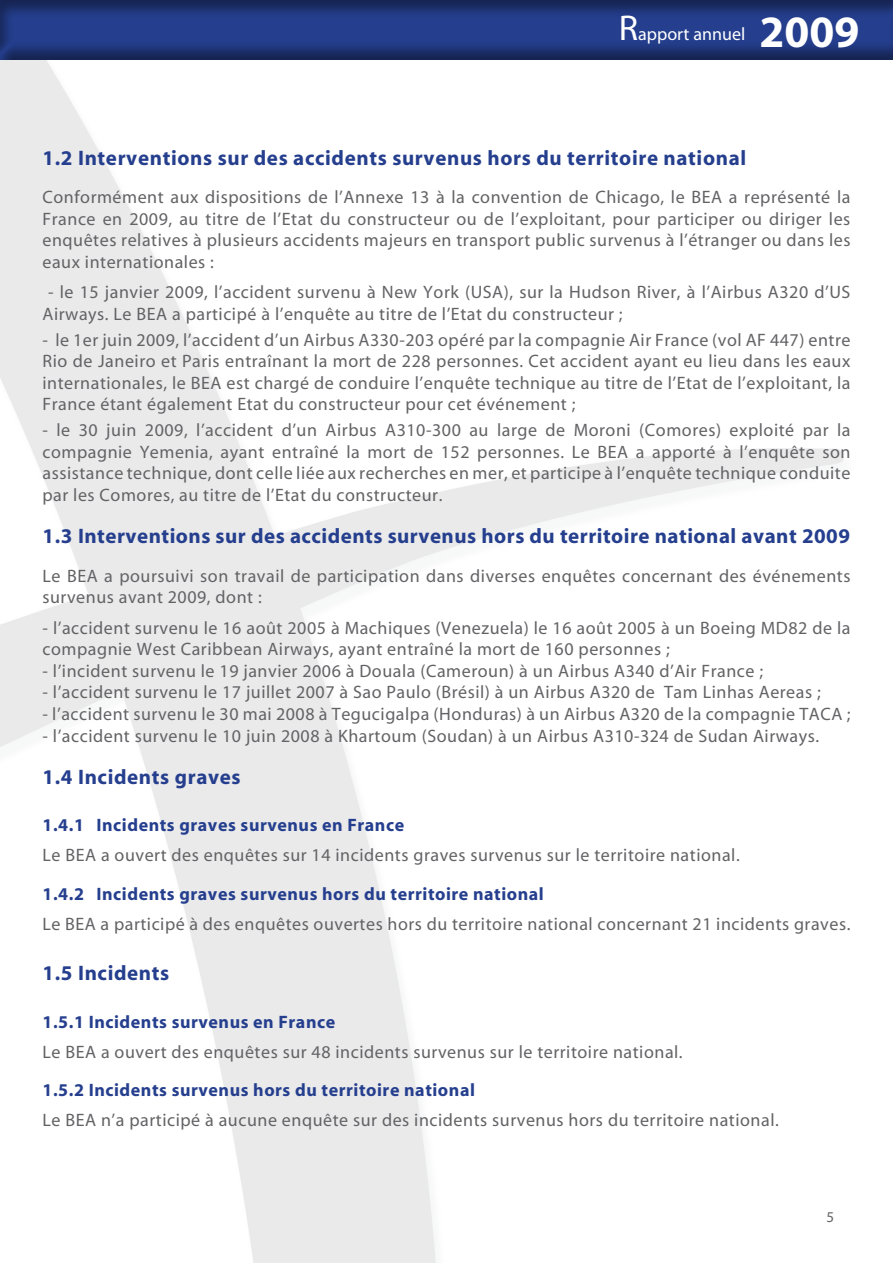
<style>
.page{position:relative;width:893px;height:1263px;background:#fff}
.page>*{position:absolute;margin:0;border:0;box-sizing:border-box;transform-origin:0 0}
.t1{font:700 45px "Myriad";color:#fff}
.t2{font:700 21px "Myriad";letter-spacing:.03em;color:#253f8e}
.t3{font:18px/21.6px "Myriad";letter-spacing:.03em;color:#636366;text-align:justify}
.t4{font:700 18px "Myriad";letter-spacing:.03em;color:#253f8e}
.t5{font:18px "Myriad";color:#fff}
.t6{font:15px "Myriad";color:#636366}
.s1{font-size:36px}
</style>
<div class="page">
<div style="left:0;top:0;width:893px;height:60px;background:#231f20;opacity:.5"></div>
<p class="t5" style="left:619px;top:25px;width:128px"><span class="s1">R</span>apport annuel</p>
<h1 class="t1" style="left:760px;top:9px;width:101px">2009</h1>
<p class="t2" style="left:43px;top:147px;width:705px">1.2 Interventions sur des accidents survenus hors du territoire national</p>
<p class="t3" style="left:43px;top:187px;width:809px">Conformément aux dispositions de l’Annexe 13 à la convention de Chicago, le BEA a représenté la France en 2009, au titre de l’Etat du constructeur ou de l’exploitant, pour participer ou diriger les enquêtes relatives à plusieurs accidents majeurs en transport public survenus à l’étranger ou dans les eaux internationales :</p>
<p class="t3" style="left:43px;top:282px;width:809px;text-indent:6px">- le 15 janvier 2009, l’accident survenu à New York (USA), sur la Hudson River, à l’Airbus A320 d’US<br>Airways. Le BEA a participé à l’enquête au titre de l’Etat du constructeur ;</p>
<p class="t3" style="left:43px;top:329px;width:809px">- le 1er juin 2009, l’accident d’un Airbus A330-203 opéré par la compagnie Air France (vol AF 447) entre Rio de Janeiro et Paris entraînant la mort de 228 personnes. Cet accident ayant eu lieu dans les eaux internationales, le BEA est chargé de conduire l’enquête technique au titre de l’Etat de l’exploitant, la France étant également Etat du constructeur pour cet événement ;</p>
<p class="t3" style="left:43px;top:420px;width:809px">- le 30 juin 2009, l’accident d’un Airbus A310-300 au large de Moroni (Comores) exploité par la compagnie Yemenia, ayant entraîné la mort de 152 personnes. Le BEA a apporté à l’enquête son assistance technique, dont celle liée aux recherches en mer, et participe à l’enquête technique conduite par les Comores, au titre de l’Etat du constructeur.</p>
<p class="t2" style="left:43px;top:525px;width:809px">1.3 Interventions sur des accidents survenus hors du territoire national avant 2009</p>
<p class="t3" style="left:43px;top:566px;width:809px">Le BEA a poursuivi son travail de participation dans diverses enquêtes concernant des événements survenus avant 2009, dont :</p>
<p class="t3" style="left:43px;top:617px;width:809px">- l’accident survenu le 16 août 2005 à Machiques (Venezuela) le 16 août 2005 à un Boeing MD82 de la compagnie West Caribbean Airways, ayant entraîné la mort de 160 personnes ;</p>
<p class="t3" style="left:43px;top:661px;width:722px">- l’incident survenu le 19 janvier 2006 à Douala (Cameroun) à un Airbus A340 d’Air France ;</p>
<p class="t3" style="left:43px;top:682px;width:780px">- l’accident survenu le 17 juillet 2007 à Sao Paulo (Brésil) à un Airbus A320 de Tam Linhas Aereas ;</p>
<p class="t3" style="left:43px;top:704px;width:809px">- l’accident survenu le 30 mai 2008 à Tegucigalpa (Honduras) à un Airbus A320 de la compagnie TACA ;</p>
<p class="t3" style="left:43px;top:725px;width:778px">- l’accident survenu le 10 juin 2008 à Khartoum (Soudan) à un Airbus A310-324 de Sudan Airways.</p>
<p class="t2" style="left:43px;top:766px;width:200px">1.4 Incidents graves</p>
<p class="t4" style="left:43px;top:816px;width:363px">1.4.1 Incidents graves survenus en France</p>
<p class="t3" style="left:43px;top:845px;width:699px">Le BEA a ouvert des enquêtes sur 14 incidents graves survenus sur le territoire national.</p>
<p class="t4" style="left:43px;top:884px;width:503px">1.4.2 Incidents graves survenus hors du territoire national</p>
<p class="t3" style="left:43px;top:914px;width:809px">Le BEA a participé à des enquêtes ouvertes hors du territoire national concernant 21 incidents graves.</p>
<p class="t2" style="left:43px;top:962px;width:128px">1.5 Incidents</p>
<p class="t4" style="left:43px;top:1012px;width:294px">1.5.1 Incidents survenus en France</p>
<p class="t3" style="left:43px;top:1042px;width:642px">Le BEA a ouvert des enquêtes sur 48 incidents survenus sur le territoire national.</p>
<p class="t4" style="left:43px;top:1081px;width:434px">1.5.2 Incidents survenus hors du territoire national</p>
<p class="t3" style="left:43px;top:1110px;width:738px">Le BEA n’a participé à aucune enquête sur des incidents survenus hors du territoire national.</p>
<p class="t6" style="left:826px;top:1209px;width:9px">5</p>
</div>
